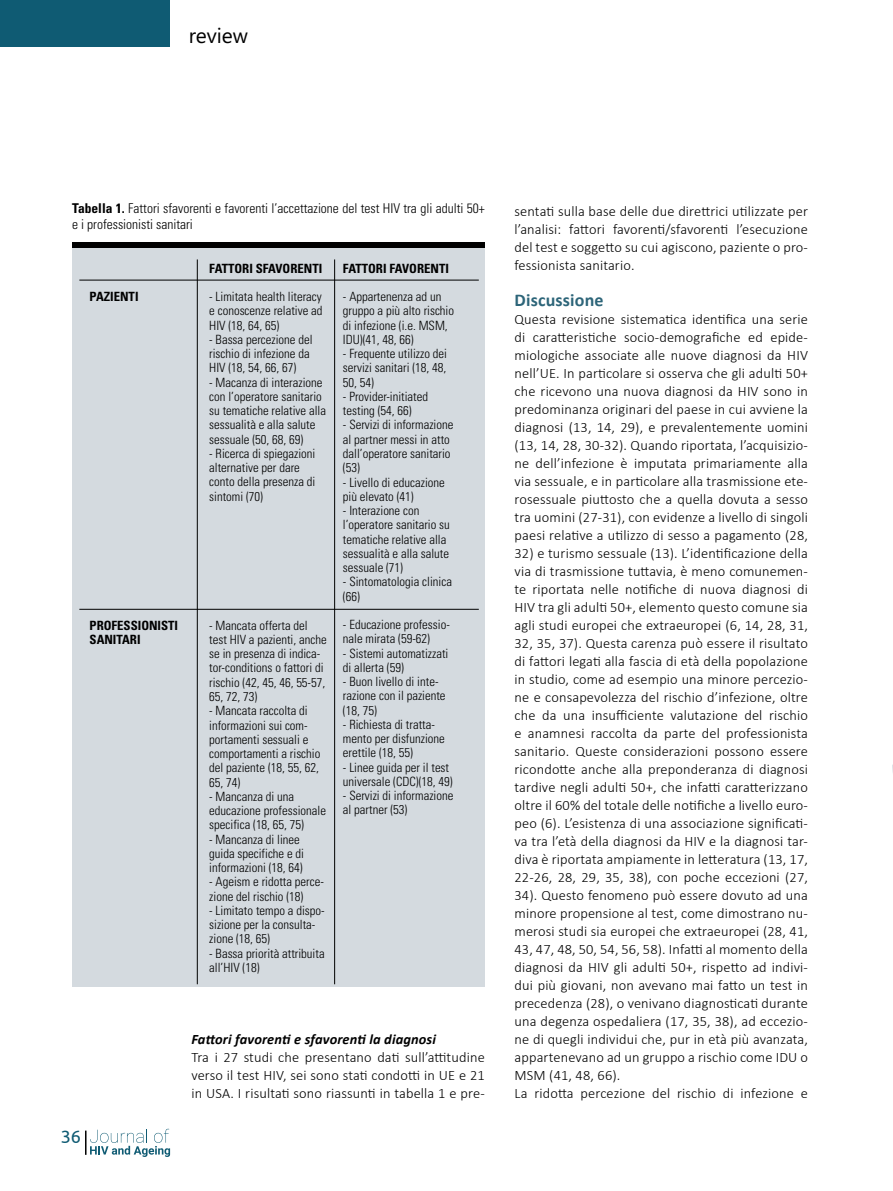
<style>
.page{position:relative;width:893px;height:1191px;background:#fff}
.page>*{position:absolute;margin:0;border:0;box-sizing:border-box;transform-origin:0 0}
.t1{font:21px "Segoe WP";color:#000}
.t2{font:700 18px "Calibri";letter-spacing:.01em;color:#2d6579}
.t3{font:18px "Ubuntu";color:#0f5b73}
.t4{font:300 14.4px/18px "Calibri";letter-spacing:.01em;color:#000;text-align:justify}
.t5{font:italic 700 14.4px "Calibri";letter-spacing:.01em;color:#000}
.t6{font:300 condensed 13.5px/16.5px "Univers";color:#000}
.t7{font:300 condensed 12.75px/14.2px "Univers";color:#000}
.t8{font:700 condensed 12.75px/14.2px "Univers";color:#000}
.s1{font-weight:700}
</style>
<div class="page">
<div style="left:0;top:0;width:170px;height:47px;background:#0f5b73"></div>
<svg style="left:90px;top:1128px;width:80px;height:29px"></svg>
<hr style="left:85px;top:1130px;width:2px;height:24px;background:#000">
<div style="left:72px;top:244px;width:413px;height:742px;background:#d4dadf"></div>
<div style="left:72px;top:242px;width:413px;height:6px;background:#000"></div>
<hr style="left:197px;top:259px;width:1px;height:725px;background:#000">
<hr style="left:334px;top:259px;width:1px;height:725px;background:#000">
<hr style="left:79px;top:280px;width:400px;height:1px;background:#000">
<hr style="left:79px;top:609px;width:400px;height:1px;background:#000">
<p class="t1" style="left:189px;top:21px;width:61px">review</p>
<p class="t6" style="left:72px;top:200px;width:414px"><span class="s1">Tabella 1.</span> Fattori sfavorenti e favorenti l’accettazione del test HIV tra gli adulti 50+ e i professionisti sanitari</p>
<p class="t4" style="left:514px;top:202px;width:295px">sentati sulla base delle due direttrici utilizzate per l’analisi: fattori favorenti/sfavorenti l’esecuzione del test e soggetto su cui agiscono, paziente o pro&shy;fessionista sanitario.</p>
<p class="t2" style="left:514px;top:289px;width:91px">Discussione</p>
<p class="t4" style="left:514px;top:310px;width:295px">Questa revisione sistematica identifica una serie di caratteristiche socio-demografiche ed epide&shy;miologiche associate alle nuove diagnosi da HIV nell’UE. In particolare si osserva che gli adulti 50+ che ricevono una nuova diagnosi da HIV sono in predominanza originari del paese in cui avviene la diagnosi (13, 14, 29), e prevalentemente uomini (13, 14, 28, 30-32). Quando riportata, l’acquisizio&shy;ne dell’infezione è imputata primariamente alla via sessuale, e in particolare alla trasmissione ete&shy;rosessuale piuttosto che a quella dovuta a sesso tra uomini (27-31), con evidenze a livello di singoli paesi relative a utilizzo di sesso a pagamento (28,</p>
<p class="t4" style="left:514px;top:544px;width:295px">32) e turismo sessuale (13). L’identificazione della via di trasmissione tuttavia, è meno comunemen&shy;te riportata nelle notifiche di nuova diagnosi di HIV tra gli adulti 50+, elemento questo comune sia agli studi europei che extraeuropei (6, 14, 28, 31, 32, 35, 37). Questa carenza può essere il risultato di fattori legati alla fascia di età della popolazione in studio, come ad esempio una minore percezio&shy;ne e consapevolezza del rischio d’infezione, oltre che da una insufficiente valutazione del rischio e anamnesi raccolta da parte del professionista sanitario. Queste considerazioni possono essere ricondotte anche alla preponderanza di diagnosi tardive negli adulti 50+, che infatti caratterizzano oltre il 60% del totale delle notifiche a livello euro&shy;peo (6). L’esistenza di una associazione significati&shy;va tra l’età della diagnosi da HIV e la diagnosi tar&shy;diva è riportata ampiamente in letteratura (13, 17, 22-26, 28, 29, 35, 38), con poche eccezioni (27, 34). Questo fenomeno può essere dovuto ad una minore propensione al test, come dimostrano nu&shy;merosi studi sia europei che extraeuropei (28, 41, 43, 47, 48, 50, 54, 56, 58). Infatti al momento della diagnosi da HIV gli adulti 50+, rispetto ad indivi&shy;dui più giovani, non avevano mai fatto un test in precedenza (28), o venivano diagnosticati durante una degenza ospedaliera (17, 35, 38), ad eccezio&shy;ne di quegli individui che, pur in età più avanzata, appartenevano ad un gruppo a rischio come IDU o MSM (41, 48, 66).</p>
<p class="t4" style="left:514px;top:1084px;width:295px">La ridotta percezione del rischio di infezione e</p>
<p class="t8" style="left:209px;top:261px;width:115px">FATTORI SFAVORENTI</p>
<p class="t8" style="left:343px;top:261px;width:107px">FATTORI FAVORENTI</p>
<p class="t8" style="left:90px;top:289px;width:50px">PAZIENTI</p>
<p class="t7" style="left:209px;top:289px;width:115px;text-align:justify">- Limitata health literacy e conoscenze relative ad HIV (18, 64, 65)</p>
<p class="t7" style="left:209px;top:332px;width:105px">- Bassa percezione del rischio di infezione da<br>HIV (18, 54, 66, 67)</p>
<p class="t7" style="left:209px;top:375px;width:118px">- Macanza di interazione con l’operatore sanitario su tematiche relative alla sessualità e alla salute sessuale (50, 68, 69)</p>
<p class="t7" style="left:209px;top:446px;width:108px">- Ricerca di spiegazioni alternative per dare conto della presenza di sintomi (70)</p>
<p class="t7" style="left:343px;top:289px;width:113px">- Appartenenza ad un gruppo a più alto rischio di infezione (i.e. MSM,<br>IDU)(41, 48, 66)</p>
<p class="t7" style="left:343px;top:346px;width:106px;text-align:justify">- Frequente utilizzo dei servizi sanitari (18, 48, 50, 54)</p>
<p class="t7" style="left:343px;top:389px;width:87px">- Provider-initiated testing (54, 66)</p>
<p class="t7" style="left:343px;top:418px;width:112px">- Servizi di informazione al partner messi in atto dall’operatore sanitario (53)</p>
<p class="t7" style="left:343px;top:475px;width:103px">- Livello di educazione più elevato (41)</p>
<p class="t7" style="left:343px;top:503px;width:108px">- Interazione con l’operatore sanitario su tematiche relative alla sessualità e alla salute sessuale (71)</p>
<p class="t7" style="left:343px;top:575px;width:111px">- Sintomatologia clinica (66)</p>
<p class="t7" style="left:343px;top:617px;width:108px">- Educazione professio&shy;nale mirata (59-62)</p>
<p class="t7" style="left:343px;top:646px;width:107px">- Sistemi automatizzati di allerta (59)</p>
<p class="t7" style="left:343px;top:674px;width:104px">- Buon livello di inte&shy;razione con il paziente (18, 75)</p>
<p class="t7" style="left:343px;top:717px;width:103px">- Richiesta di tratta&shy;mento per disfunzione erettile (18, 55)</p>
<p class="t7" style="left:343px;top:760px;width:111px">- Linee guida per il test universale (CDC)(18, 49)</p>
<p class="t7" style="left:343px;top:788px;width:112px">- Servizi di informazione al partner (53)</p>
<p class="t8" style="left:90px;top:618px;width:90px">PROFESSIONISTI<br>SANITARI</p>
<p class="t7" style="left:209px;top:618px;width:119px">- Mancata offerta del test HIV a pazienti, anche se in presenza di indica&shy;tor-conditions o fattori di rischio (42, 45, 46, 55-57,<br>65, 72, 73)</p>
<p class="t7" style="left:209px;top:703px;width:113px">- Mancata raccolta di informazioni sui com&shy;portamenti sessuali e comportamenti a rischio del paziente (18, 55, 62,<br>65, 74)</p>
<p class="t7" style="left:209px;top:789px;width:118px">- Mancanza di una educazione professionale specifica (18, 65, 75)</p>
<p class="t7" style="left:209px;top:832px;width:96px">- Mancanza di linee guida specifiche e di informazioni (18, 64)</p>
<p class="t7" style="left:209px;top:874px;width:116px">- Ageism e ridotta perce&shy;zione del rischio (18)</p>
<p class="t7" style="left:209px;top:903px;width:117px">- Limitato tempo a dispo&shy;sizione per la consulta&shy;zione (18, 65)</p>
<p class="t7" style="left:209px;top:946px;width:117px">- Bassa priorità attribuita all’HIV (18)</p>
<p class="t5" style="left:191px;top:1030px;width:246px">Fattori favorenti e sfavorenti la diagnosi</p>
<p class="t4" style="left:191px;top:1048px;width:295px">Tra i 27 studi che presentano dati sull’attitudine verso il test HIV, sei sono stati condotti in UE e 21 in USA. I risultati sono riassunti in tabella 1 e pre-</p>
<p class="t3" style="left:61px;top:1125px;width:22px">36</p>
</div>
